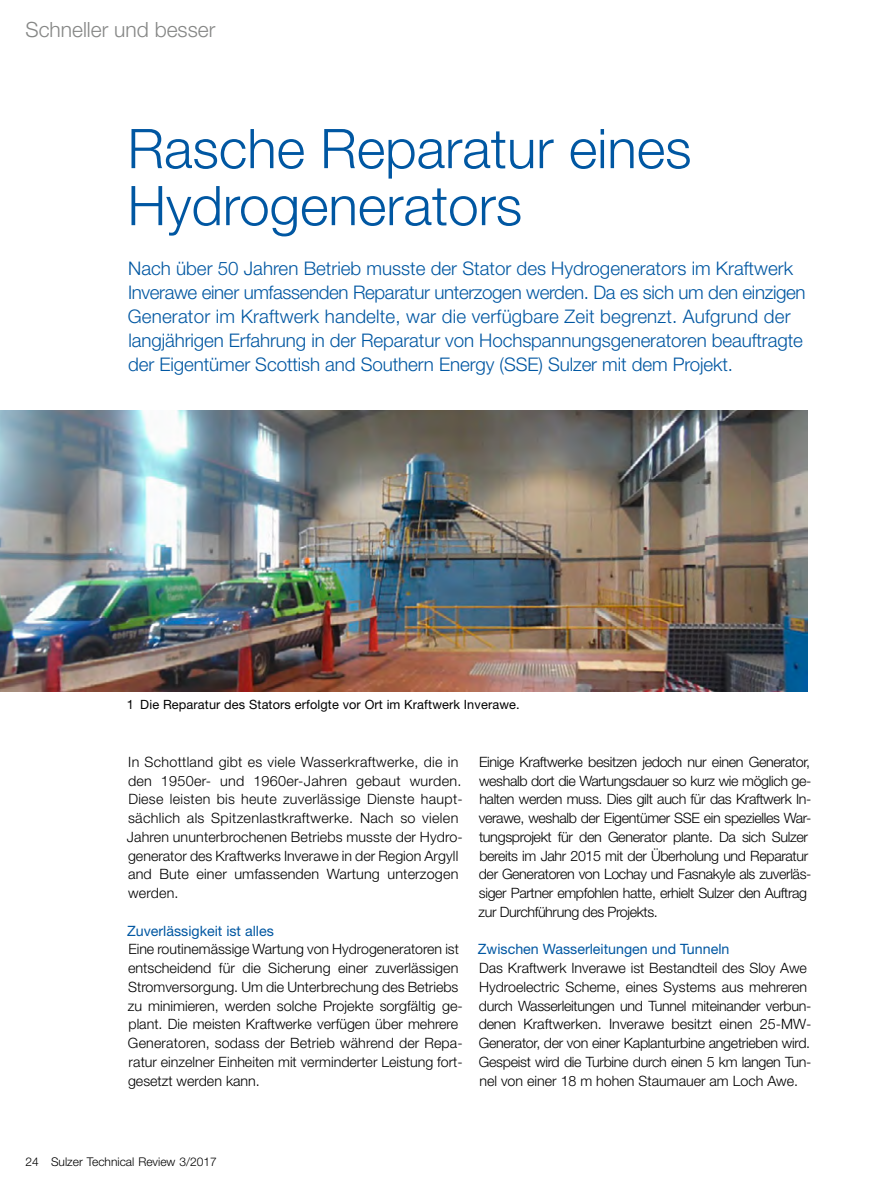
<style>
.page{position:relative;width:893px;height:1191px;background:#fff}
.page>*{position:absolute;margin:0;border:0;box-sizing:border-box;transform-origin:0 0}
.t1{font:300 54.75px/57px "Helvetica Neue LT Std";color:#0057a2}
.t2{font:300 21px "Helvetica Neue LT Std";color:#868786}
.t3{font:300 18.75px/24px "Helvetica Neue LT Std";letter-spacing:-.005em;color:#0057a2}
.t4{font:300 14.25px/18.8px "Helvetica Neue LT Std";letter-spacing:-.025em;color:#000}
.t5{font:300 14.25px/18.8px "Helvetica Neue LT Std";color:#000}
.t6{font:300 14.25px/18.8px "Helvetica Neue LT Std";letter-spacing:.02em;color:#000}
.t7{font:300 14.25px/18.8px "Helvetica Neue LT Std";letter-spacing:-.02em;color:#000}
.t8{font:14.25px "Helvetica Neue LT Std";color:#0057a2}
.t9{font:12.75px "Helvetica Neue LT Std";letter-spacing:.01em;color:#000}
.t10{font:300 12px "Helvetica Neue LT Std";color:#000}
</style>
<div class="page">
<img style="left:0;top:410px;width:808px;height:281px">
<h2 class="t2" style="left:26px;top:17px;width:191px">Schneller und besser</h2>
<h1 class="t1" style="left:128px;top:119px;width:565px">Rasche Reparatur eines<br>Hydrogenerators</h1>
<p class="t3" style="left:128px;top:256px;width:679px">Nach über 50 Jahren Betrieb musste der Stator des Hydrogenerators im Kraftwerk Inverawe einer umfassenden Reparatur unterzogen werden. Da es sich um den einzigen Generator im Kraftwerk handelte, war die verfügbare Zeit begrenzt. Aufgrund der langjährigen Erfahrung in der Reparatur von Hochspannungsgeneratoren beauftragte der Eigentümer Scottish and Southern Energy (SSE) Sulzer mit dem Projekt.</p>
<p class="t9" style="left:127px;top:696px;width:394px">1 Die Reparatur des Stators erfolgte vor Ort im Kraftwerk Inverawe.</p>
<p class="t6" style="left:127px;top:752px;width:337px">In Schottland gibt es viele Wasserkraftwerke, die in den 1950er- und 1960er-Jahren gebaut wurden.<br>Diese leisten bis heute zuverlässige Dienste haupt&shy;sächlich als Spitzenlastkraftwerke. Nach so vielen Jahren ununterbrochenen Betriebs musste der Hydro&shy;generator des Kraftwerks Inverawe in der Region Argyll and Bute einer umfassenden Wartung unterzogen werden.</p>
<p class="t8" style="left:127px;top:922px;width:148px">Zuverlässigkeit ist alles</p>
<p class="t5" style="left:128px;top:939px;width:337px">Eine routinemässige Wartung von Hydrogeneratoren ist entscheidend für die Sicherung einer zuverlässigen Stromversorgung. Um die Unterbrechung des Betriebs zu minimieren, werden solche Projekte sorgfältig ge&shy;plant. Die meisten Kraftwerke verfügen über mehrere Generatoren, sodass der Betrieb während der Repa&shy;ratur einzelner Einheiten mit verminderter Leistung fort&shy;gesetzt werden kann.</p>
<p class="t4" style="left:478px;top:752px;width:334px">Einige Kraftwerke besitzen jedoch nur einen Generator, weshalb dort die Wartungsdauer so kurz wie möglich ge&shy;halten werden muss. Dies gilt auch für das Kraftwerk In&shy;verawe, weshalb der Eigentümer SSE ein spezielles War&shy;tungsprojekt für den Generator plante. Da sich Sulzer bereits im Jahr 2015 mit der Überholung und Reparatur der Generatoren von Lochay und Fasnakyle als zuverläs&shy;siger Partner empfohlen hatte, erhielt Sulzer den Auftrag zur Durchführung des Projekts.</p>
<p class="t8" style="left:478px;top:940px;width:253px">Zwischen Wasserleitungen und Tunneln</p>
<p class="t7" style="left:479px;top:958px;width:334px">Das Kraftwerk Inverawe ist Bestandteil des Sloy Awe Hydroelectric Scheme, eines Systems aus mehreren durch Wasserleitungen und Tunnel miteinander verbun&shy;denen Kraftwerken. Inverawe besitzt einen 25-MW-Generator, der von einer Kaplanturbine angetrieben wird.<br>Gespeist wird die Turbine durch einen 5 km langen Tun&shy;nel von einer 18 m hohen Staumauer am Loch Awe.</p>
<p class="t10" style="left:26px;top:1153px;width:193px">24 Sulzer Technical Review 3/2017</p>
</div>
